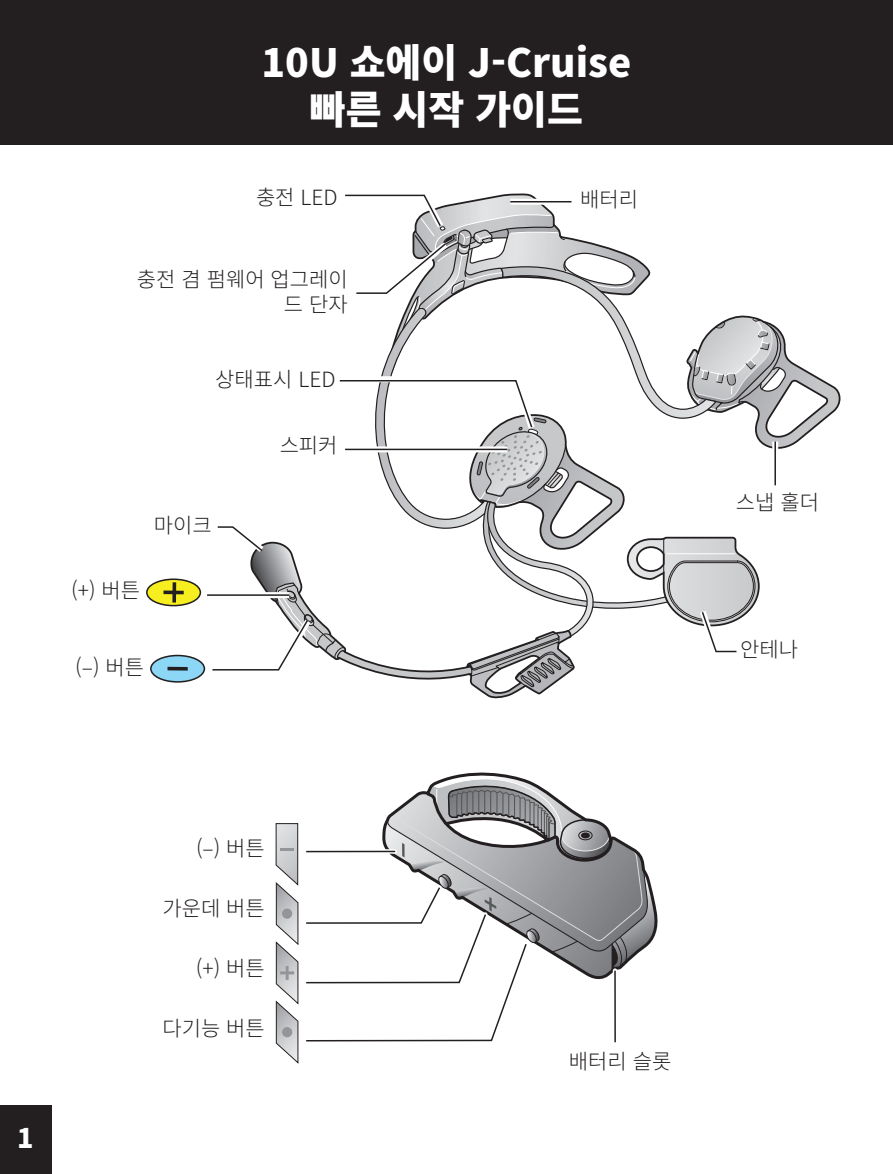
<style>
.page{position:relative;width:893px;height:1174px;background:#fff}
.page>*{position:absolute;margin:0;border:0;box-sizing:border-box;transform-origin:0 0}
.t1{font:800 39px/46.8px "Source Han Sans KR";color:#fff;text-align:center}
.t2{font:800 27px "Source Han Sans KR";color:#fff}
.t3{font:300 21px/25.2px "Source Han Sans KR";color:#231f20;text-align:right}
</style>
<div class="page">
<div style="left:0;top:1106px;width:51px;height:68px;background:#231f20"></div>
<div style="left:0;top:0;width:893px;height:145px;background:#231f20"></div>
<svg style="left:275px;top:772px;width:383px;height:292px"></svg>
<div style="left:282px;top:1027px;width:10px;height:10px;background:#939598;border-radius:50%"></div>
<svg style="left:306px;top:849px;width:89px;height:4px"></svg>
<hr style="left:306px;top:850px;width:89px;height:2px;background:#231f20">
<svg style="left:474px;top:687px;width:76px;height:11px"></svg>
<div style="left:147px;top:579px;width:53px;height:26px;background:#f7ee1f;border-radius:50%"></div>
<div style="left:146px;top:578px;width:55px;height:28px;border:2px solid #231f20;border-radius:50%"></div>
<svg style="left:163px;top:582px;width:21px;height:20px"></svg>
<div style="left:151px;top:655px;width:53px;height:27px;background:#8cd6f6;border-radius:50%"></div>
<div style="left:150px;top:655px;width:55px;height:27px;border:2px solid #231f20;border-radius:50%"></div>
<svg style="left:168px;top:667px;width:20px;height:3px"></svg>
<hr style="left:207px;top:594px;width:82px;height:2px;background:#231f20">
<svg style="left:208px;top:193px;width:633px;height:494px"></svg>
<h1 class="t1" style="left:262px;top:40px;width:371px">10U 쇼에이 J-Cruise 빠른 시작 가이드</h1>
<p class="t3" style="left:256px;top:185px;width:83px">충전 LED</p>
<p class="t3" style="left:137px;top:267px;width:212px">충전 겸 펌웨어 업그레이 드 단자</p>
<p class="t3" style="left:215px;top:367px;width:122px">상태표시 LED</p>
<p class="t3" style="left:154px;top:513px;width:59px">마이크</p>
<p class="t3" style="left:71px;top:578px;width:70px">(+) 버튼</p>
<p class="t3" style="left:75px;top:654px;width:70px">(–) 버튼</p>
<p class="t3" style="left:280px;top:433px;width:59px">스피커</p>
<p class="t3" style="left:580px;top:188px;width:59px">배터리</p>
<p class="t2" style="left:17px;top:1123px;width:18px">1</p>
<p class="t3" style="left:196px;top:836px;width:70px">(–) 버튼</p>
<p class="t3" style="left:162px;top:896px;width:104px">가운데 버튼</p>
<p class="t3" style="left:196px;top:956px;width:70px">(+) 버튼</p>
<p class="t3" style="left:162px;top:1016px;width:104px">다기능 버튼</p>
<p class="t3" style="left:569px;top:1049px;width:104px">배터리 슬롯</p>
<p class="t3" style="left:736px;top:490px;width:85px">스냅 홀더</p>
<p class="t3" style="left:740px;top:636px;width:59px">안테나</p>
</div>
